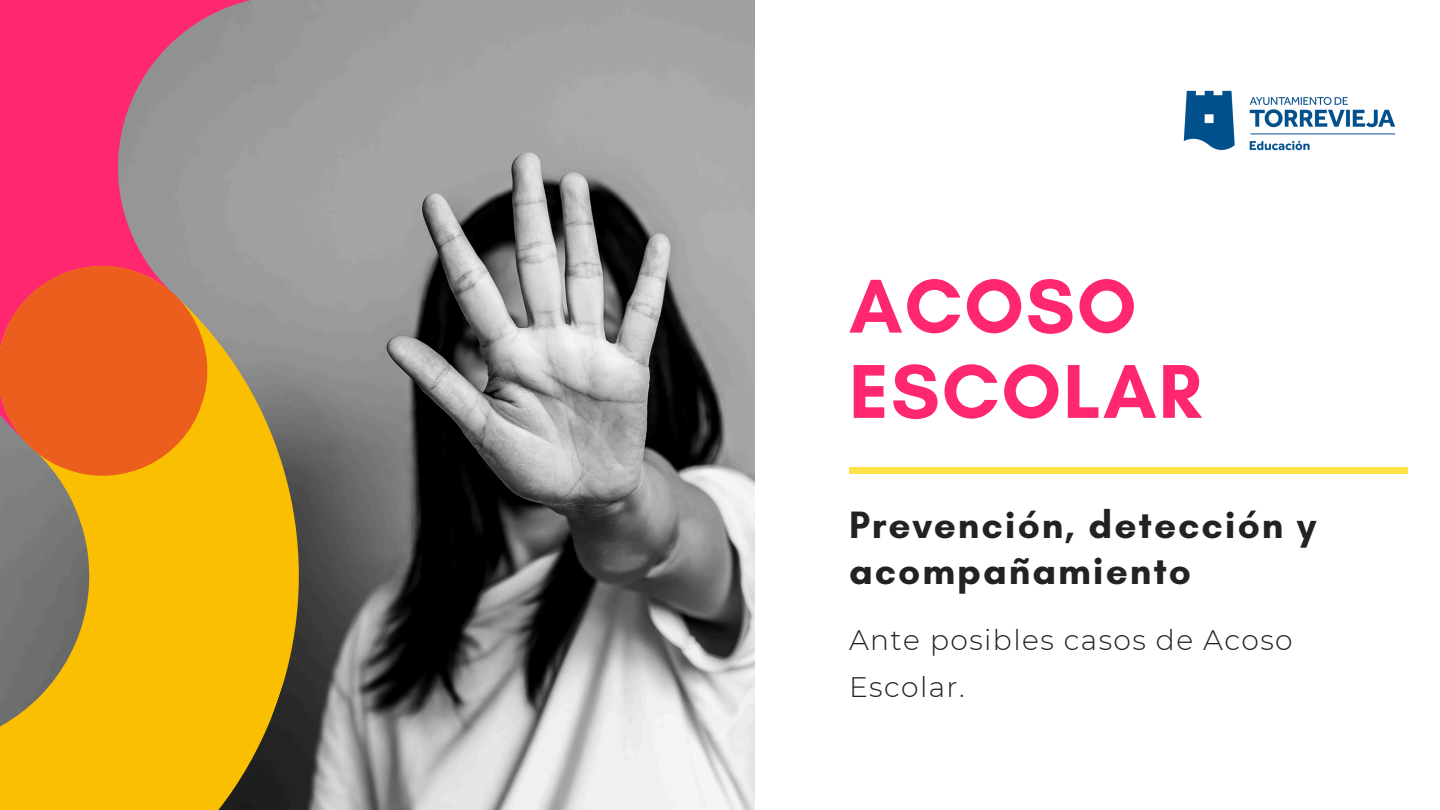
<style>
.page{position:relative;width:1440px;height:810px;background:#fff}
.page>*{position:absolute;margin:0;border:0;box-sizing:border-box;transform-origin:0 0}
.t1{font:700 77.7px/85.2px "Glacial Indifference";letter-spacing:.025em;color:#ff2870}
.t2{font:700 38.8px/45.8px "Glacial Indifference";letter-spacing:.05em;color:#222}
.t3{font:300 28.2px/47.4px "Montserrat";letter-spacing:.05em;color:#222}
</style>
<div class="page">
<img style="left:328px;top:0;width:426px;height:810px">
<svg style="left:0;top:0;width:379px;height:489px"></svg>
<svg style="left:0;top:254px;width:328px;height:556px;fill:#fbbf02"></svg>
<svg style="left:0;top:253px;width:221px;height:236px;fill:#ec5e1e"></svg>
<div style="left:849px;top:467px;width:559px;height:7px;background:#ffe148"></div>
<img style="left:1183px;top:90px;width:213px;height:61px">
<p class="t1" style="left:849px;top:263px;width:354px">ACOSO<br>ESCOLAR</p>
<h1 class="t2" style="left:849px;top:501px;width:469px">Prevención, detección y acompañamiento</h1>
<h2 class="t3" style="left:849px;top:616px;width:445px">Ante posibles casos de Acoso<br>Escolar.</h2>
</div>
